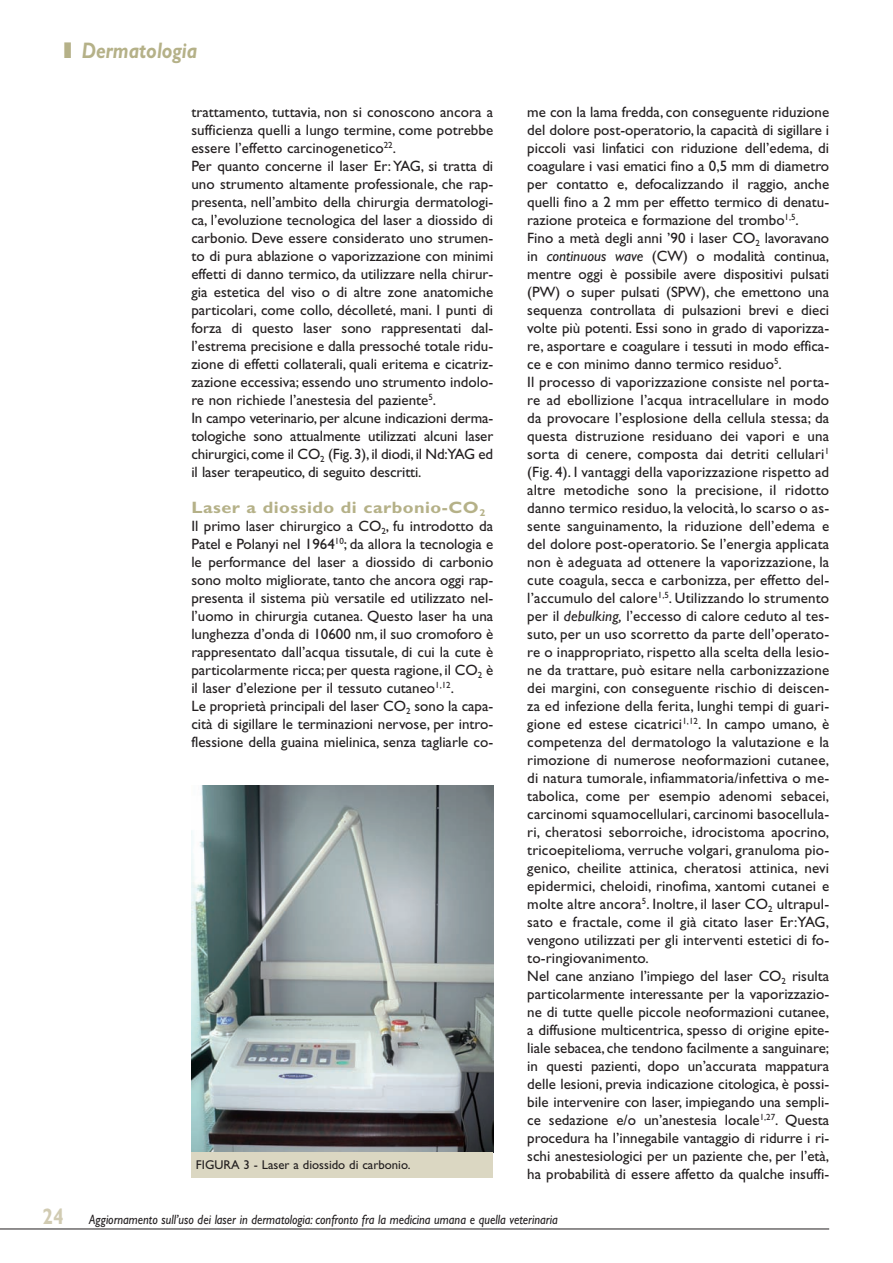
<style>
.page{position:relative;width:893px;height:1263px;background:#fff}
.page>*{position:absolute;margin:0;border:0;box-sizing:border-box;transform-origin:0 0}
.t1{font:italic 700 22.5px "Gill Sans";color:#b5b188;scale:.85 1}
.t2{font:700 16.5px "Gill Sans";letter-spacing:.025em;color:#b5b188;scale:1.1 1}
.t3{font:15px/18px "Gill Sans";color:#231f20}
.t4{font:italic 13.5px "Gill Sans";color:#231f20;scale:.9 1}
.t5{font:12.75px "Gill Sans";color:#231f20}
.s1{font-style:italic}
.s2{font-weight:700;font-style:normal;font-size:22.5px;color:#d1cbb2}
</style>
<div class="page">
<hr style="left:0;top:1228px;width:829px;height:1px;background:#231f20">
<img style="left:191px;top:785px;width:302px;height:367px">
<div style="left:191px;top:1152px;width:302px;height:26px;background:#dbd7c2"></div>
<h1 class="t1" style="left:64px;top:42px;width:159px">❚ Dermatologia</h1>
<p class="t3" style="left:527px;top:104px;width:303px">me con la lama fredda, con conseguente riduzione del dolore post-operatorio, la capacità di sigillare i piccoli vasi linfatici con riduzione dell’edema, di coagulare i vasi ematici fino a 0,5 mm di diametro per contatto e, defocalizzando il raggio, anche quelli fino a 2 mm per effetto termico di denatu&shy;razione proteica e formazione del trombo<sup>1,5</sup>.<br>Fino a metà degli anni ’90 i laser CO<sub>2</sub> lavoravano in <span class="s1">continuous wave</span> (CW) o modalità continua, mentre oggi è possibile avere dispositivi pulsati (PW) o super pulsati (SPW), che emettono una sequenza controllata di pulsazioni brevi e dieci volte più potenti. Essi sono in grado di vaporizza&shy;re, asportare e coagulare i tessuti in modo effica&shy;ce e con minimo danno termico residuo<sup>5</sup>.<br>Il processo di vaporizzazione consiste nel porta&shy;re ad ebollizione l’acqua intracellulare in modo da provocare l’esplosione della cellula stessa; da questa distruzione residuano dei vapori e una sorta di cenere, composta dai detriti cellulari<sup>1 </sup>(Fig. 4). I vantaggi della vaporizzazione rispetto ad altre metodiche sono la precisione, il ridotto danno termico residuo, la velocità, lo scarso o as&shy;sente sanguinamento, la riduzione dell’edema e del dolore post-operatorio. Se l’energia applicata non è adeguata ad ottenere la vaporizzazione, la cute coagula, secca e carbonizza, per effetto del&shy;l’accumulo del calore<sup>1,5</sup>. Utilizzando lo strumento per il <span class="s1">debulking,</span> l’eccesso di calore ceduto al tes&shy;suto, per un uso scorretto da parte dell’operato&shy;re o inappropriato, rispetto alla scelta della lesio&shy;ne da trattare, può esitare nella carbonizzazione dei margini, con conseguente rischio di deiscen&shy;za ed infezione della ferita, lunghi tempi di guari&shy;gione ed estese cicatrici<sup>1,12</sup>. In campo umano, è competenza del dermatologo la valutazione e la rimozione di numerose neoformazioni cutanee, di natura tumorale, infiammatoria/infettiva o me&shy;tabolica, come per esempio adenomi sebacei, carcinomi squamocellulari, carcinomi basocellula&shy;ri, cheratosi seborroiche, idrocistoma apocrino, tricoepitelioma, verruche volgari, granuloma pio&shy;genico, cheilite attinica, cheratosi attinica, nevi epidermici, cheloidi, rinofima, xantomi cutanei e molte altre ancora<sup>5</sup>. Inoltre, il laser CO<sub>2</sub> ultrapul&shy;sato e fractale, come il già citato laser Er:YAG, vengono utilizzati per gli interventi estetici di fo&shy;to-ringiovanimento.<br>Nel cane anziano l’impiego del laser CO<sub>2</sub> risulta particolarmente interessante per la vaporizzazio&shy;ne di tutte quelle piccole neoformazioni cutanee, a diffusione multicentrica, spesso di origine epite&shy;liale sebacea, che tendono facilmente a sanguinare; in questi pazienti, dopo un’accurata mappatura delle lesioni, previa indicazione citologica, è possi&shy;bile intervenire con laser, impiegando una sempli&shy;ce sedazione e/o un’anestesia locale<sup>1,27</sup>. Questa procedura ha l’innegabile vantaggio di ridurre i ri&shy;schi anestesiologici per un paziente che, per l’età, ha probabilità di essere affetto da qualche insuffi-</p>
<p class="t4" style="left:43px;top:1214px;width:574px"><span class="s2">24</span> Aggiornamento sull’uso dei laser in dermatologia: confronto fra la medicina umana e quella veterinaria</p>
<p class="t3" style="left:191px;top:104px;width:303px">trattamento, tuttavia, non si conoscono ancora a sufficienza quelli a lungo termine, come potrebbe essere l’effetto carcinogenetico<sup>22</sup>.<br>Per quanto concerne il laser Er:YAG, si tratta di uno strumento altamente professionale, che rap&shy;presenta, nell’ambito della chirurgia dermatologi&shy;ca, l’evoluzione tecnologica del laser a diossido di carbonio. Deve essere considerato uno strumen&shy;to di pura ablazione o vaporizzazione con minimi effetti di danno termico, da utilizzare nella chirur&shy;gia estetica del viso o di altre zone anatomiche particolari, come collo, décolleté, mani. I punti di forza di questo laser sono rappresentati dal&shy;l’estrema precisione e dalla pressoché totale ridu&shy;zione di effetti collaterali, quali eritema e cicatriz&shy;zazione eccessiva; essendo uno strumento indolo&shy;re non richiede l’anestesia del paziente<sup>5</sup>.<br>In campo veterinario, per alcune indicazioni derma&shy;tologiche sono attualmente utilizzati alcuni laser chirurgici,come il CO<sub>2</sub> (Fig.3),il diodi,il Nd:YAG ed il laser terapeutico, di seguito descritti.</p>
<p class="t2" style="left:191px;top:501px;width:269px">Laser a diossido di carbonio-CO<sub>2</sub></p>
<p class="t3" style="left:191px;top:518px;width:303px">Il primo laser chirurgico a CO<sub>2</sub>, fu introdotto da Patel e Polanyi nel 1964<sup>10</sup>; da allora la tecnologia e le performance del laser a diossido di carbonio sono molto migliorate, tanto che ancora oggi rap&shy;presenta il sistema più versatile ed utilizzato nel&shy;l’uomo in chirurgia cutanea. Questo laser ha una lunghezza d’onda di 10600 nm, il suo cromoforo è rappresentato dall’acqua tissutale, di cui la cute è particolarmente ricca; per questa ragione, il CO<sub>2</sub> è il laser d’elezione per il tessuto cutaneo<sup>1,12</sup>.<br>Le proprietà principali del laser CO<sub>2</sub> sono la capa&shy;cità di sigillare le terminazioni nervose, per intro&shy;flessione della guaina mielinica, senza tagliarle co-</p>
<p class="t5" style="left:196px;top:1160px;width:216px">FIGURA 3 - Laser a diossido di carbonio.</p>
</div>
